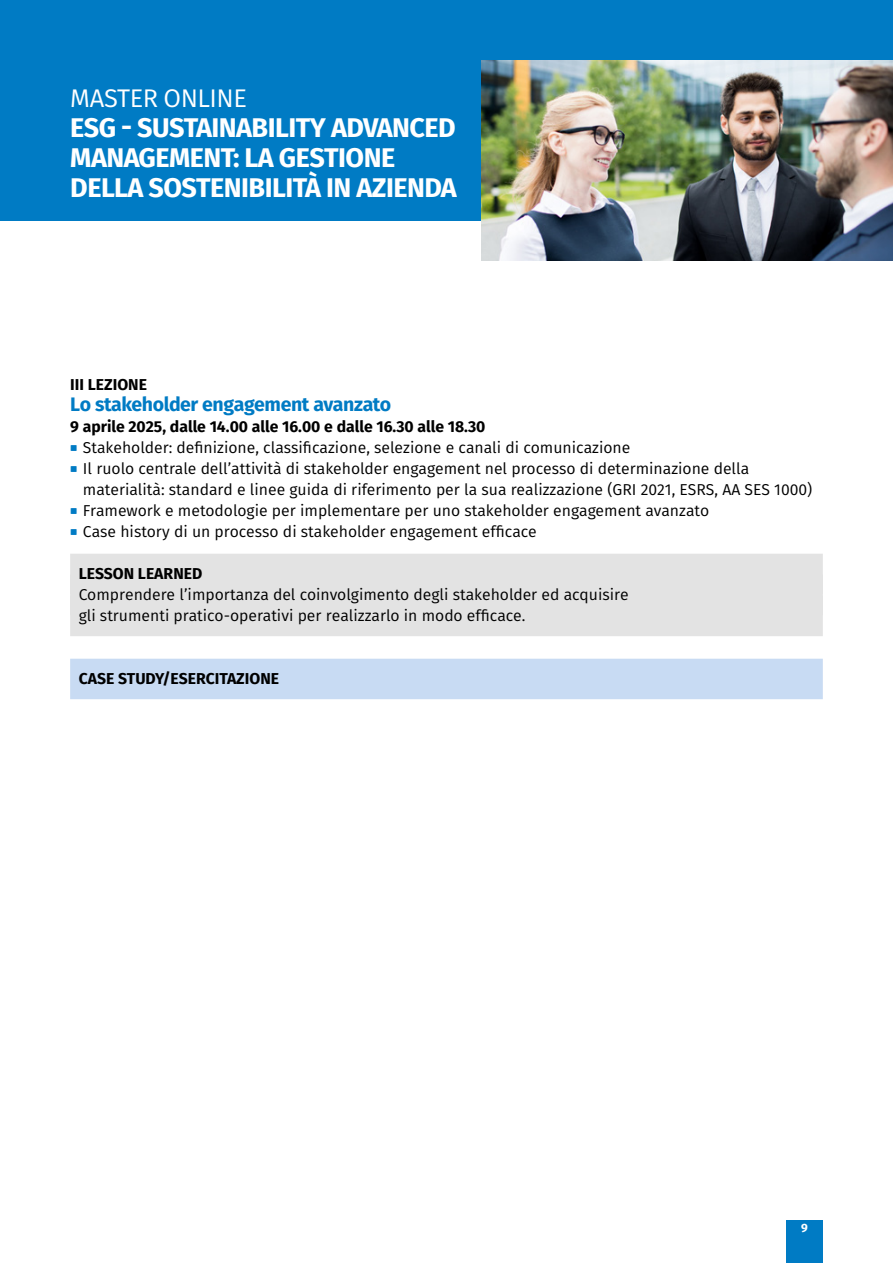
<style>
.page{position:relative;width:893px;height:1263px;background:#fff}
.page>*{position:absolute;margin:0;border:0;box-sizing:border-box;transform-origin:0 0}
.t1{font:700 27px/30px "Fira Sans";letter-spacing:-.02em;color:#fff}
.t2{font:25.5px "Fira Sans";letter-spacing:-.02em;color:#fff}
.t3{font:700 19.5px "Fira Sans";letter-spacing:-.02em;color:#007bc4}
.t4{font:15.75px/21px "Fira Sans";color:#000}
.t5{font:700 15.75px "Fira Sans";color:#000}
.t6{font:700 12px "Fira Sans";color:#fff}
.s1{font-family:"Bungee";font-size:16.5px;color:#007bc4}
</style>
<div class="page">
<div style="left:786px;top:1220px;width:37px;height:43px;background:#007bc4"></div>
<div style="left:0;top:0;width:893px;height:221px;background:#007bc4"></div>
<img style="left:482px;top:61px;width:411px;height:199px">
<div style="left:70px;top:554px;width:753px;height:40px;background:#e3e3e3"></div>
<div style="left:70px;top:575px;width:753px;height:40px;background:#e3e3e3"></div>
<div style="left:70px;top:596px;width:753px;height:40px;background:#e3e3e3"></div>
<div style="left:70px;top:659px;width:753px;height:40px;background:#c8dbf3"></div>
<h2 class="t2" style="left:70px;top:80px;width:178px">MASTER ONLINE</h2>
<h1 class="t1" style="left:70px;top:113px;width:388px">ESG - SUSTAINABILITY ADVANCED<br>MANAGEMENT: LA GESTIONE<br>DELLA SOSTENIBILITÀ IN AZIENDA</h1>
<p class="t5" style="left:70px;top:374px;width:78px">III LEZIONE</p>
<p class="t3" style="left:70px;top:391px;width:323px">Lo stakeholder engagement avanzato</p>
<p class="t5" style="left:70px;top:416px;width:417px">9 aprile 2025, dalle 14.00 alle 16.00 e dalle 16.30 alle 18.30</p>
<p class="t4" style="left:70px;top:437px;width:562px"><span class="s1">•</span> Stakeholder: definizione, classificazione, selezione e canali di comunicazione</p>
<p class="t4" style="left:83px;top:458px;width:731px;text-indent:-13px"><span class="s1">•</span> Il ruolo centrale dell’attività di stakeholder engagement nel processo di determinazione della materialità: standard e linee guida di riferimento per la sua realizzazione (GRI 2021, ESRS, AA SES 1000)</p>
<p class="t4" style="left:70px;top:500px;width:640px"><span class="s1">•</span> Framework e metodologie per implementare per uno stakeholder engagement avanzato</p>
<p class="t4" style="left:70px;top:521px;width:468px"><span class="s1">•</span> Case history di un processo di stakeholder engagement efficace</p>
<p class="t5" style="left:79px;top:563px;width:125px">LESSON LEARNED</p>
<p class="t4" style="left:79px;top:584px;width:551px">Comprendere l’importanza del coinvolgimento degli stakeholder ed acquisire gli strumenti pratico-operativi per realizzarlo in modo efficace.</p>
<p class="t5" style="left:79px;top:668px;width:202px">CASE STUDY/ESERCITAZIONE</p>
<p class="t6" style="left:801px;top:1220px;width:8px">9</p>
</div>
